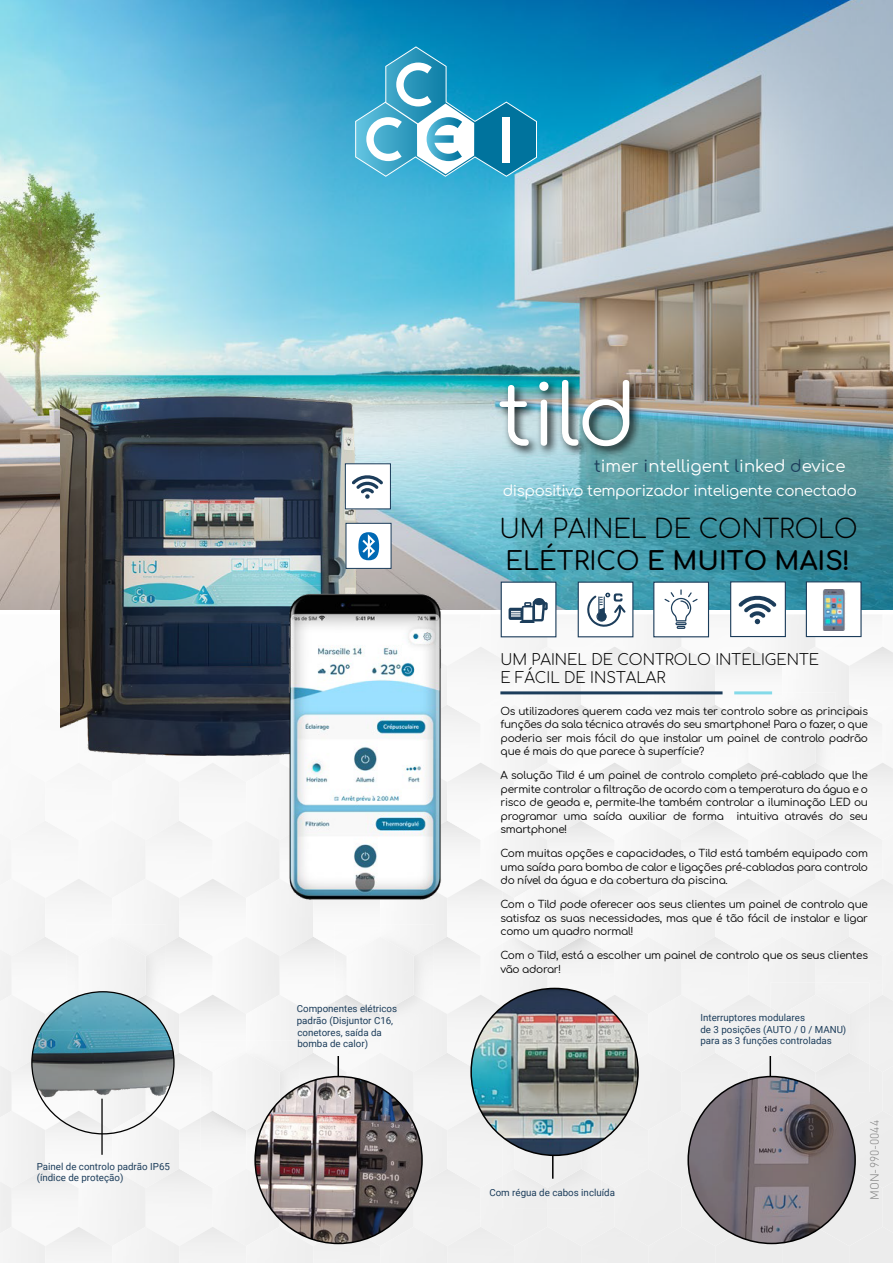
<style>
.page{position:relative;width:893px;height:1263px;background:#fff}
.page>*{position:absolute;margin:0;border:0;box-sizing:border-box;transform-origin:0 0}
.t1{font:300 25.5px/31px "Comfortaa";color:#000}
.t2{font:16.5px "Comfortaa";color:#fff}
.t3{font:300 15px/18px "Comfortaa";color:#000}
.t4{font:15px "Comfortaa";letter-spacing:-.03em;color:#fff}
.t5{font:300 12px "DIN Pro";color:#808080}
.t6{font:10.5px/13.5px "Comfortaa";letter-spacing:-.03em;color:#000;text-align:justify}
.t7{font:9.75px/11.7px "Roboto";color:#1c3d5b}
.s1{color:#1c3d5b}
.s2{font-weight:400}
.s3{font-weight:700}
</style>
<div class="page">
<img style="left:0;top:0;width:893px;height:609px">
<img style="left:12px;top:1053px;width:189px;height:29px">
<div style="left:0;top:1111px;width:179px;height:69px;background:#f4f4f4"></div>
<div style="left:12px;top:1169px;width:469px;height:58px;background:#f3f3f3"></div>
<div style="left:0;top:1227px;width:581px;height:36px;background:#f1f1f1"></div>
<img style="left:45px;top:879px;width:67px;height:70px">
<img style="left:174px;top:1011px;width:5px;height:61px">
<div style="left:179px;top:879px;width:134px;height:77px;background:#f6f6f6"></div>
<img style="left:179px;top:995px;width:67px;height:70px">
<div style="left:246px;top:995px;width:67px;height:58px;background:#f4f4f4"></div>
<div style="left:300px;top:1053px;width:181px;height:58px;background:#f3f3f3"></div>
<img style="left:179px;top:1118px;width:67px;height:70px">
<img style="left:246px;top:1150px;width:14px;height:38px">
<img style="left:500px;top:614px;width:382px;height:32px">
<div style="left:446px;top:704px;width:291px;height:78px;background:#f6f6f6"></div>
<img style="left:313px;top:937px;width:22px;height:12px">
<img style="left:313px;top:1001px;width:67px;height:71px">
<div style="left:380px;top:1007px;width:67px;height:65px;background:#f1f1f1"></div>
<div style="left:407px;top:1111px;width:95px;height:77px;background:#f1f1f1"></div>
<div style="left:481px;top:821px;width:67px;height:46px;background:#f5f5f5"></div>
<img style="left:447px;top:879px;width:55px;height:77px">
<div style="left:481px;top:943px;width:67px;height:52px;background:#f6f6f6"></div>
<img style="left:548px;top:956px;width:66px;height:39px">
<div style="left:447px;top:995px;width:323px;height:77px;background:#f2f2f2"></div>
<div style="left:481px;top:1175px;width:67px;height:71px;background:#f0f0f0"></div>
<div style="left:548px;top:1188px;width:67px;height:58px;background:#f0f0f0"></div>
<div style="left:581px;top:762px;width:134px;height:78px;background:#f6f6f6"></div>
<div style="left:615px;top:821px;width:267px;height:58px;background:#f4f4f4"></div>
<div style="left:615px;top:937px;width:134px;height:77px;background:#f3f3f3"></div>
<div style="left:628px;top:1053px;width:121px;height:58px;background:#f0f0f0"></div>
<div style="left:601px;top:1111px;width:292px;height:77px;background:#f0f0f0"></div>
<div style="left:615px;top:1169px;width:268px;height:58px;background:#eee"></div>
<div style="left:581px;top:1227px;width:312px;height:36px;background:#ececec"></div>
<img style="left:715px;top:646px;width:67px;height:71px">
<img style="left:715px;top:769px;width:67px;height:71px">
<div style="left:782px;top:775px;width:67px;height:65px;background:#f1f1f1"></div>
<div style="left:749px;top:937px;width:67px;height:70px;background:#f2f2f2"></div>
<div style="left:816px;top:937px;width:67px;height:58px;background:#f1f1f1"></div>
<img style="left:749px;top:1059px;width:21px;height:20px">
<div style="left:821px;top:1072px;width:62px;height:58px;background:#eee"></div>
<img style="left:849px;top:646px;width:44px;height:78px">
<img style="left:883px;top:717px;width:10px;height:7px">
<img style="left:849px;top:763px;width:44px;height:77px">
<img style="left:883px;top:833px;width:10px;height:53px">
<img style="left:883px;top:1065px;width:10px;height:53px">
<img style="left:883px;top:1181px;width:10px;height:53px">
<img style="left:67px;top:925px;width:99px;height:31px">
<img style="left:146px;top:944px;width:20px;height:48px">
<div style="left:79px;top:937px;width:67px;height:55px;background:#f4f4f4"></div>
<img style="left:201px;top:1041px;width:99px;height:31px">
<img style="left:280px;top:1060px;width:20px;height:39px">
<img style="left:201px;top:1111px;width:59px;height:39px">
<div style="left:213px;top:1053px;width:67px;height:77px;background:#f3f3f3"></div>
<img style="left:414px;top:944px;width:20px;height:51px">
<div style="left:335px;top:995px;width:99px;height:39px;background:#f3f3f3"></div>
<div style="left:347px;top:937px;width:67px;height:77px;background:#f3f3f3"></div>
<div style="left:502px;top:937px;width:99px;height:39px;background:#f2f2f2"></div>
<img style="left:581px;top:886px;width:20px;height:62px">
<div style="left:514px;top:879px;width:67px;height:77px;background:#f3f3f3"></div>
<img style="left:502px;top:1137px;width:12px;height:32px">
<div style="left:502px;top:1169px;width:99px;height:39px;background:#efefef"></div>
<img style="left:581px;top:1141px;width:20px;height:39px">
<div style="left:514px;top:1145px;width:67px;height:43px;background:#efefef"></div>
<img style="left:737px;top:693px;width:99px;height:31px">
<img style="left:816px;top:712px;width:20px;height:50px">
<div style="left:737px;top:762px;width:99px;height:40px;background:#f3f3f3"></div>
<div style="left:749px;top:704px;width:67px;height:78px;background:#f3f3f3"></div>
<img style="left:770px;top:983px;width:99px;height:24px">
<div style="left:770px;top:1053px;width:99px;height:39px;background:#eee"></div>
<img style="left:849px;top:1002px;width:20px;height:62px">
<div style="left:782px;top:995px;width:67px;height:77px;background:#f0f0f0"></div>
<div style="left:501px;top:582px;width:55px;height:55px;background:#fff;border:1px solid #1c3d5b"></div>
<div style="left:578px;top:582px;width:55px;height:55px;background:#fff;border:1px solid #1c3d5b"></div>
<div style="left:653px;top:582px;width:56px;height:55px;background:#fff;border:1px solid #1c3d5b"></div>
<div style="left:730px;top:581px;width:56px;height:56px;background:#fff;border:1px solid #1c3d5b"></div>
<div style="left:806px;top:581px;width:56px;height:56px;background:#fff;border:1px solid #1c3d5b"></div>
<hr style="left:500px;top:691px;width:222px;height:3px;background:#1c3d5b">
<hr style="left:734px;top:691px;width:38px;height:3px;background:#84dae9">
<img style="left:496px;top:376px;width:146px;height:82px">
<svg style="left:500px;top:385px;width:29px;height:61px"></svg>
<svg style="left:539px;top:382px;width:9px;height:64px"></svg>
<img style="left:562px;top:380px;width:67px;height:66px">
<svg style="left:664px;top:589px;width:34px;height:40px"></svg>
<svg style="left:738px;top:595px;width:38px;height:29px"></svg>
<svg style="left:587px;top:593px;width:39px;height:34px"></svg>
<svg style="left:509px;top:598px;width:39px;height:25px"></svg>
<svg style="left:823px;top:630px;width:22px;height:1px"></svg>
<img style="left:822px;top:589px;width:24px;height:41px">
<hr style="left:338px;top:1056px;width:1px;height:66px;background:#000">
<hr style="left:552px;top:1113px;width:2px;height:66px;background:#000">
<hr style="left:770px;top:1056px;width:1px;height:66px;background:#000">
<img style="left:255px;top:1076px;width:167px;height:167px;border-radius:83px">
<img style="left:471px;top:988px;width:167px;height:167px;border-radius:83px">
<img style="left:688px;top:1076px;width:167px;height:167px;border-radius:83px">
<hr style="left:101px;top:1099px;width:2px;height:56px;background:#000">
<img style="left:32px;top:992px;width:142px;height:132px">
<svg style="left:355px;top:46px;width:182px;height:131px;background:#44a6c9"></svg>
<img style="left:61px;top:369px;width:337px;height:414px">
<img style="left:284px;top:587px;width:162px;height:319px">
<div style="left:345px;top:463px;width:46px;height:46px;background:#fff;border:1px solid #1c3d5b"></div>
<div style="left:345px;top:523px;width:47px;height:46px;background:#fff;border:1px solid #1c3d5b"></div>
<svg style="left:352px;top:475px;width:31px;height:24px"></svg>
<svg style="left:358px;top:532px;width:21px;height:28px"></svg>
<p class="t7" style="left:37px;top:1160px;width:135px">Painel de controlo padrão IP65 (índice de proteção)</p>
<h2 class="t2" style="left:594px;top:451px;width:253px"><span class="s1">t</span>imer <span class="s1">i</span>ntelligent <span class="s1">l</span>inked <span class="s1">d</span>evice</h2>
<h3 class="t4" style="left:503px;top:477px;width:356px">dispositivo temporizador inteligente conectado</h3>
<h1 class="t1" style="left:500px;top:510px;width:360px">UM PAINEL DE CONTROLO<br><span class="s2">ELÉTRICO</span> <span class="s3">E MUITO MAIS!</span></h1>
<h3 class="t3" style="left:500px;top:648px;width:320px">UM PAINEL DE CONTROLO INTELIGENTE<br>E FÁCIL DE INSTALAR</h3>
<p class="t6" style="left:500px;top:703px;width:369px">Os utilizadores querem cada vez mais ter controlo sobre as principais funções da sala técnica através do seu smartphone! Para o fazer, o que poderia ser mais fácil do que instalar um painel de controlo padrão que é mais do que parece à superfície?</p>
<p class="t6" style="left:500px;top:767px;width:369px">A solução Tild é um painel de controlo completo pré-cablado que lhe permite controlar a filtração de acordo com a temperatura da água e o risco de geada e, permite-lhe também controlar a iluminação LED ou programar uma saída auxiliar de forma intuitiva através do seu smartphone!</p>
<p class="t6" style="left:500px;top:845px;width:369px">Com muitas opções e capacidades, o Tild está também equipado com uma saída para bomba de calor e ligações pré-cabladas para controlo do nível da água e da cobertura da piscina.</p>
<p class="t6" style="left:500px;top:896px;width:369px">Com o Tild pode oferecer aos seus clientes um painel de controlo que satisfaz as suas necessidades, mas que é tão fácil de instalar e ligar como um quadro normal!</p>
<p class="t6" style="left:500px;top:947px;width:369px">Com o Tild, está a escolher um painel de controlo que os seus clientes vão adorar!</p>
<p class="t7" style="left:297px;top:1002px;width:102px">Componentes elétricos padrão (Disjuntor C16, conetores, saída da bomba de calor)</p>
<p class="t7" style="left:700px;top:1011px;width:147px">Interruptores modulares<br>de 3 posições (AUTO / 0 / MANU) para as 3 funções controladas</p>
<p class="t7" style="left:489px;top:1186px;width:127px">Com régua de cabos incluída</p>
<p class="t5" style="left:865px;top:1200px;width:81px;rotate:-90deg">MON-990-0044</p>
</div>
